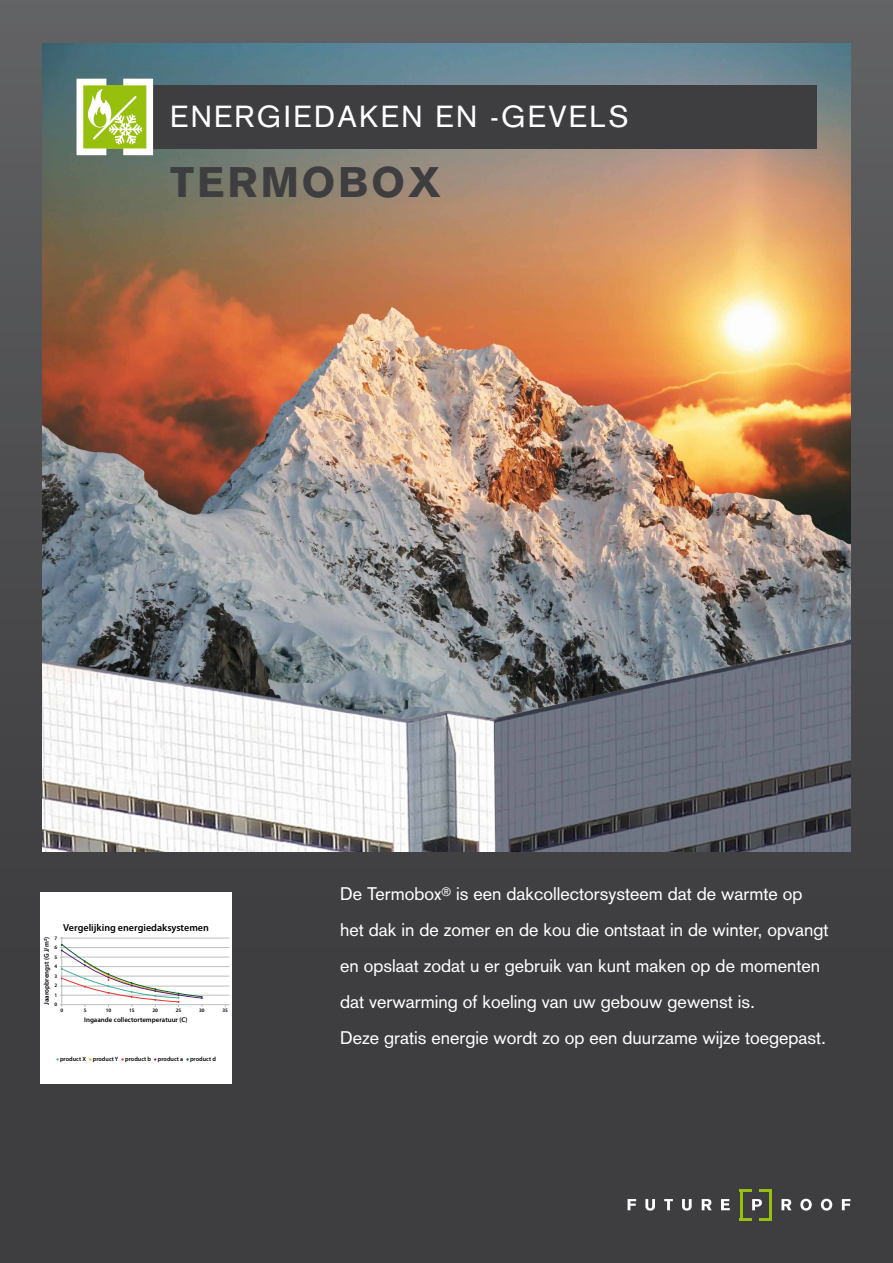
<style>
.page{position:relative;width:893px;height:1263px;background:#fff}
.page>*{position:absolute;margin:0;border:0;box-sizing:border-box;transform-origin:0 0}
.t1{font:900 42px "Akzidenz Grotesk";letter-spacing:.07em;color:#3e3d40}
.t2{font:30px "Akzidenz Grotesk";letter-spacing:.075em;color:#fff}
.t3{font:18px/36px "Akzidenz Grotesk";color:#fff}
.t4{font:600 10.05px "Myriad Pro";color:#000}
.t5{font:600 6.9px "Myriad Pro";color:#000}
.t6{font:600 6.15px "Myriad Pro";color:#000}
.t7{font:600 5.25px "Myriad Pro";color:#000}
.s1{font-size:9.75px;color:#45b09d}
.s2{font-size:9.75px;color:#f7a800}
.s3{font-size:9.75px;color:#e5352d}
.s4{font-size:9.75px;color:#622181}
.s5{font-size:9.75px;color:#00632e}
</style>
<div class="page">
<div style="left:0;top:0;width:893px;height:1263px;background:linear-gradient(to bottom,#616162,#38373a)"></div>
<img style="left:43px;top:43px;width:807px;height:808px">
<svg style="left:752px;top:1199px;width:10px;height:11px"></svg>
<svg style="left:628px;top:1199px;width:8px;height:11px"></svg>
<svg style="left:645px;top:1199px;width:10px;height:11px"></svg>
<svg style="left:664px;top:1199px;width:9px;height:11px"></svg>
<svg style="left:682px;top:1199px;width:10px;height:11px"></svg>
<svg style="left:702px;top:1199px;width:10px;height:11px"></svg>
<svg style="left:721px;top:1199px;width:9px;height:11px"></svg>
<svg style="left:781px;top:1199px;width:10px;height:11px"></svg>
<svg style="left:800px;top:1199px;width:12px;height:11px"></svg>
<svg style="left:821px;top:1199px;width:11px;height:11px"></svg>
<svg style="left:842px;top:1199px;width:8px;height:11px"></svg>
<hr style="left:740px;top:1191px;width:2px;height:27px;background:#97bf0d">
<svg style="left:740px;top:1188px;width:12px;height:3px"></svg>
<svg style="left:740px;top:1218px;width:12px;height:3px"></svg>
<hr style="left:769px;top:1191px;width:3px;height:27px;background:#97bf0d">
<svg style="left:759px;top:1218px;width:13px;height:3px"></svg>
<svg style="left:759px;top:1188px;width:13px;height:3px"></svg>
<div style="left:149px;top:85px;width:667px;height:64px;background:#3e3d40"></div>
<svg style="left:77px;top:79px;width:76px;height:76px"></svg>
<div style="left:40px;top:892px;width:192px;height:192px;background:#fff"></div>
<hr style="left:61px;top:937px;width:1px;height:69px;background:#bbbdbe">
<hr style="left:60px;top:986px;width:169px;height:1px;background:#bbbdbe">
<hr style="left:60px;top:1004px;width:169px;height:1px;background:#bbbdbe">
<hr style="left:60px;top:995px;width:169px;height:1px;background:#bbbdbe">
<hr style="left:60px;top:976px;width:169px;height:1px;background:#bbbdbe">
<hr style="left:60px;top:966px;width:169px;height:1px;background:#bbbdbe">
<hr style="left:60px;top:957px;width:169px;height:1px;background:#bbbdbe">
<hr style="left:60px;top:947px;width:169px;height:1px;background:#bbbdbe">
<hr style="left:60px;top:938px;width:169px;height:1px;background:#bbbdbe">
<svg style="left:61px;top:944px;width:142px;height:62px"></svg>
<h2 class="t2" style="left:170px;top:99px;width:460px">ENERGIEDAKEN EN -GEVELS</h2>
<h1 class="t1" style="left:170px;top:157px;width:272px">TERMOBOX</h1>
<p class="t4" style="left:63px;top:921px;width:147px">Vergelijking energiedaksystemen</p>
<p class="t7" style="left:55px;top:935px;width:4px">7</p>
<p class="t5" style="left:42px;top:1005px;width:69px;rotate:-90deg">Jaaropbrengst (G J/m2)</p>
<p class="t7" style="left:55px;top:944px;width:4px">6</p>
<p class="t7" style="left:55px;top:954px;width:4px">5</p>
<p class="t7" style="left:55px;top:963px;width:4px">4</p>
<p class="t7" style="left:55px;top:973px;width:4px">3</p>
<p class="t7" style="left:55px;top:982px;width:4px">2</p>
<p class="t7" style="left:55px;top:992px;width:4px">1</p>
<p class="t7" style="left:55px;top:1001px;width:4px">0</p>
<p class="t7" style="left:60px;top:1007px;width:4px">0</p>
<p class="t7" style="left:84px;top:1007px;width:4px">5</p>
<p class="t7" style="left:106px;top:1007px;width:7px">10</p>
<p class="t7" style="left:129px;top:1007px;width:7px">15</p>
<p class="t7" style="left:152px;top:1007px;width:7px">20</p>
<p class="t7" style="left:176px;top:1007px;width:7px">25</p>
<p class="t7" style="left:199px;top:1007px;width:7px">30</p>
<p class="t7" style="left:222px;top:1007px;width:7px">35</p>
<p class="t5" style="left:84px;top:1015px;width:105px">Ingaande collectortemperatuur (C)</p>
<p class="t6" style="left:56px;top:1054px;width:161px"><span class="s1">•</span> product X <span class="s2">•</span> product Y <span class="s3">•</span> product b <span class="s4">•</span> product a <span class="s5">•</span> product d</p>
<p class="t3" style="left:340px;top:876px;width:490px">De Termobox<sup>®</sup> is een dakcollectorsysteem dat de warmte op het dak in de zomer en de kou die ontstaat in de winter, opvangt en opslaat zodat u er gebruik van kunt maken op de momenten dat verwarming of koeling van uw gebouw gewenst is.<br>Deze gratis energie wordt zo op een duurzame wijze toegepast.</p>
</div>
